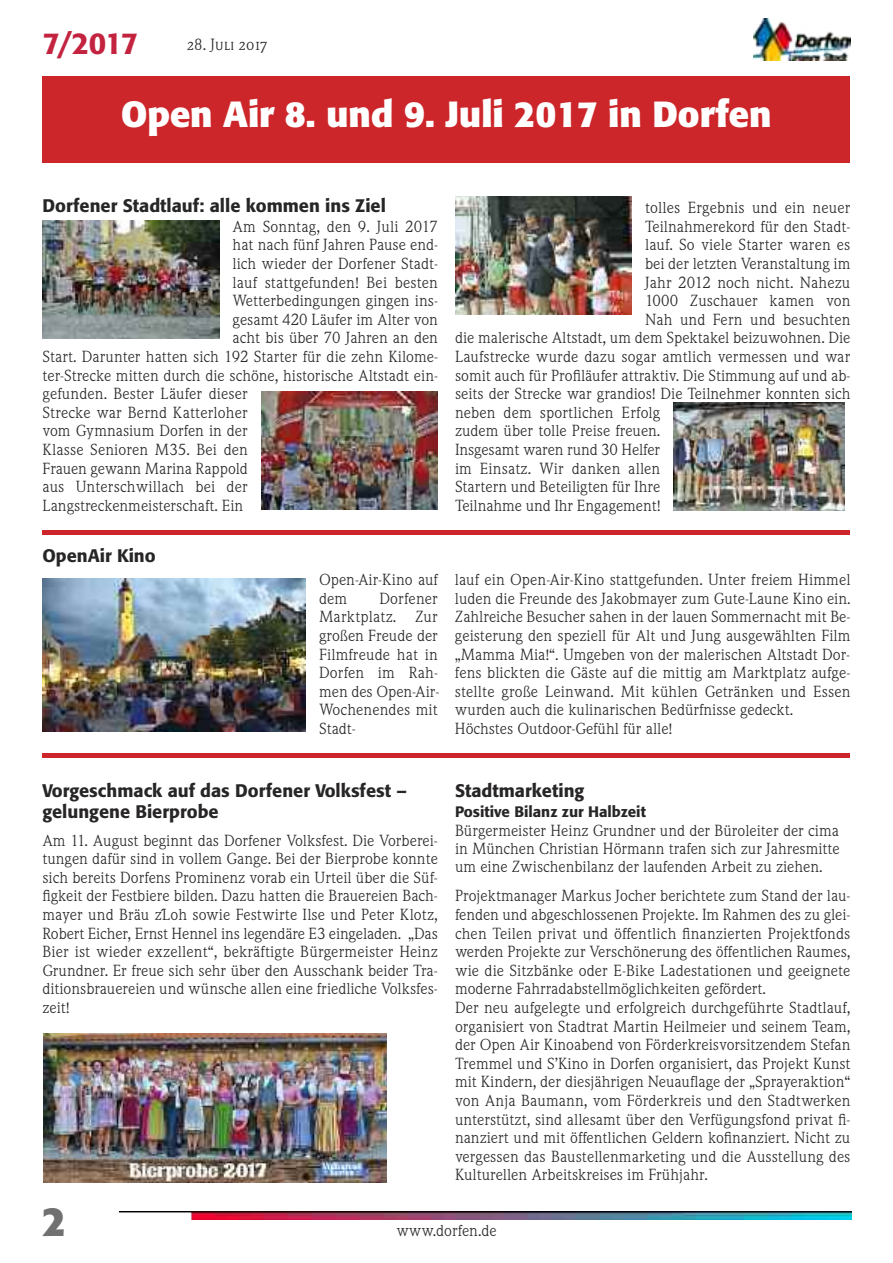
<style>
.page{position:relative;width:893px;height:1263px;background:#fff}
.page>*{position:absolute;margin:0;border:0;box-sizing:border-box;transform-origin:0 0}
.t1{font:700 40.5px "Formata";color:#727172}
.t2{font:700 36px "Formata";color:#fff}
.t3{font:500 30px "Formata";color:#c3233f}
.t4{font:500 18px/21px "Formata";color:#272526}
.t5{font:15px/18.6px "Weidemann SB";color:#272526}
.t6{font:500 15px "Formata";color:#272526}
.t7{font:15px "Weidemann SB Caps";color:#272526}
</style>
<div class="page">
<img style="left:754px;top:19px;width:97px;height:41px">
<img style="left:119px;top:1212px;width:732px;height:7px">
<div style="left:43px;top:77px;width:807px;height:86px;background:#cc262a"></div>
<hr style="left:43px;top:530px;width:807px;height:4px;background:#cc262a">
<hr style="left:43px;top:753px;width:807px;height:4px;background:#cc262a">
<img style="left:43px;top:221px;width:176px;height:118px">
<img style="left:42px;top:579px;width:264px;height:152px">
<img style="left:261px;top:391px;width:177px;height:118px">
<img style="left:455px;top:196px;width:177px;height:118px">
<img style="left:674px;top:403px;width:170px;height:108px">
<img style="left:44px;top:1033px;width:343px;height:149px">
<h3 class="t3" style="left:43px;top:30px;width:97px">7/2017</h3>
<p class="t7" style="left:187px;top:36px;width:82px">28. Juli 2017</p>
<h2 class="t2" style="left:121px;top:99px;width:652px">Open Air 8. und 9. Juli 2017 in Dorfen</h2>
<p class="t4" style="left:43px;top:197px;width:345px">Dorfener Stadtlauf: alle kommen ins Ziel</p>
<p class="t5" style="left:233px;top:217px;width:207px">Am Sonntag, den 9. Juli 2017</p>
<p class="t5" style="left:233px;top:236px;width:207px">hat nach fünf Jahren Pause end-</p>
<p class="t5" style="left:233px;top:254px;width:207px">lich wieder der Dorfener Stadt-</p>
<p class="t5" style="left:233px;top:273px;width:207px">lauf stattgefunden! Bei besten</p>
<p class="t5" style="left:233px;top:292px;width:207px">Wetterbedingungen gingen ins-</p>
<p class="t5" style="left:233px;top:310px;width:207px">gesamt 420 Läufer im Alter von</p>
<p class="t5" style="left:233px;top:329px;width:207px">acht bis über 70 Jahren an den</p>
<p class="t5" style="left:43px;top:347px;width:397px">Start. Darunter hatten sich 192 Starter für die zehn Kilome-</p>
<p class="t5" style="left:43px;top:366px;width:397px">ter-Strecke mitten durch die schöne, historische Altstadt ein-</p>
<p class="t5" style="left:43px;top:385px;width:207px">gefunden. Bester Läufer dieser</p>
<p class="t5" style="left:43px;top:403px;width:207px">Strecke war Bernd Katterloher</p>
<p class="t5" style="left:43px;top:422px;width:207px">vom Gymnasium Dorfen in der</p>
<p class="t5" style="left:43px;top:440px;width:207px">Klasse Senioren M35. Bei den</p>
<p class="t5" style="left:43px;top:459px;width:207px">Frauen gewann Marina Rappold</p>
<p class="t5" style="left:43px;top:478px;width:207px">aus Unterschwillach bei der</p>
<p class="t5" style="left:43px;top:496px;width:202px">Langstreckenmeisterschaft. Ein</p>
<p class="t4" style="left:42px;top:547px;width:115px">OpenAir Kino</p>
<p class="t5" style="left:319px;top:571px;width:120px">Open-Air-Kino auf dem</p>
<p class="t5" style="left:319px;top:589px;width:122px;text-align:justify;text-indent:60px">Dorfener Marktplatz. Zur großen Freude der Filmfreude hat in Dorfen im Rah&shy;men des Open-Air-Wochenendes mit Stadt-</p>
<p class="t5" style="left:645px;top:199px;width:207px">tolles Ergebnis und ein neuer</p>
<p class="t5" style="left:645px;top:217px;width:207px">Teilnahmerekord für den Stadt-</p>
<p class="t5" style="left:645px;top:236px;width:207px">lauf. So viele Starter waren es</p>
<p class="t5" style="left:645px;top:254px;width:207px">bei der letzten Veranstaltung im</p>
<p class="t5" style="left:645px;top:273px;width:207px">Jahr 2012 noch nicht. Nahezu</p>
<p class="t5" style="left:645px;top:292px;width:207px">1000 Zuschauer kamen von</p>
<p class="t5" style="left:645px;top:310px;width:207px">Nah und Fern und besuchten</p>
<p class="t5" style="left:455px;top:329px;width:397px">die malerische Altstadt, um dem Spektakel beizuwohnen. Die</p>
<p class="t5" style="left:455px;top:347px;width:397px">Laufstrecke wurde dazu sogar amtlich vermessen und war</p>
<p class="t5" style="left:455px;top:366px;width:397px">somit auch für Profiläufer attraktiv. Die Stimmung auf und ab-</p>
<p class="t5" style="left:455px;top:385px;width:397px">seits der Strecke war grandios! Die Teilnehmer konnten sich</p>
<p class="t5" style="left:455px;top:403px;width:207px">neben dem sportlichen Erfolg</p>
<p class="t5" style="left:455px;top:422px;width:207px">zudem über tolle Preise freuen.</p>
<p class="t5" style="left:455px;top:440px;width:207px">Insgesamt waren rund 30 Helfer</p>
<p class="t5" style="left:455px;top:459px;width:207px">im Einsatz. Wir danken allen</p>
<p class="t5" style="left:455px;top:478px;width:207px">Startern und Beteiligten für Ihre</p>
<p class="t5" style="left:455px;top:496px;width:207px">Teilnahme und Ihr Engagement!</p>
<p class="t5" style="left:455px;top:571px;width:397px">lauf ein Open-Air-Kino stattgefunden. Unter freiem Himmel luden die Freunde des Jakobmayer zum Gute-Laune Kino ein.<br>Zahlreiche Besucher sahen in der lauen Sommernacht mit Be&shy;geisterung den speziell für Alt und Jung ausgewählten Film „Mamma Mia!“. Umgeben von der malerischen Altstadt Dor&shy;fens blickten die Gäste auf die mittig am Marktplatz aufge&shy;stellte große Leinwand. Mit kühlen Getränken und Essen wurden auch die kulinarischen Bedürfnisse gedeckt.<br>Höchstes Outdoor-Gefühl für alle!</p>
<p class="t4" style="left:42px;top:781px;width:366px">Vorgeschmack auf das Dorfener Volksfest – gelungene Bierprobe</p>
<p class="t5" style="left:42px;top:831px;width:397px;text-align:justify">Am 11. August beginnt das Dorfener Volksfest. Die Vorberei&shy;tungen dafür sind in vollem Gange. Bei der Bierprobe konnte sich bereits Dorfens Prominenz vorab ein Urteil über die Süf&shy;figkeit der Festbiere bilden. Dazu hatten die Brauereien Bach&shy;mayer und Bräu z´Loh sowie Festwirte Ilse und Peter Klotz, Robert Eicher, Ernst Hennel ins legendäre E3 eingeladen. „Das Bier ist wieder exzellent“, bekräftigte Bürgermeister Heinz Grundner. Er freue sich sehr über den Ausschank beider Tra&shy;ditionsbrauereien und wünsche allen eine friedliche Volksfes&shy;zeit!</p>
<p class="t4" style="left:455px;top:781px;width:131px">Stadtmarketing</p>
<p class="t6" style="left:455px;top:805px;width:192px">Positive Bilanz zur Halbzeit</p>
<p class="t5" style="left:455px;top:821px;width:386px;line-height:18px;text-align:justify">Bürgermeister Heinz Grundner und der Büroleiter der cima in München Christian Hörmann trafen sich zur Jahresmitte um eine Zwischenbilanz der laufenden Arbeit zu ziehen.</p>
<p class="t5" style="left:455px;top:887px;width:397px">Projektmanager Markus Jocher berichtete zum Stand der lau&shy;fenden und abgeschlossenen Projekte. Im Rahmen des zu glei&shy;chen Teilen privat und öffentlich finanzierten Projektfonds werden Projekte zur Verschönerung des öffentlichen Raumes, wie die Sitzbänke oder E-Bike Ladestationen und geeignete moderne Fahrradabstellmöglichkeiten gefördert.<br>Der neu aufgelegte und erfolgreich durchgeführte Stadtlauf, organisiert von Stadtrat Martin Heilmeier und seinem Team, der Open Air Kinoabend von Förderkreisvorsitzendem Stefan Tremmel und S’Kino in Dorfen organisiert, das Projekt Kunst mit Kindern, der diesjährigen Neuauflage der „Sprayeraktion“ von Anja Baumann, vom Förderkreis und den Stadtwerken unterstützt, sind allesamt über den Verfügungsfond privat fi&shy;nanziert und mit öffentlichen Geldern kofinanziert. Nicht zu vergessen das Baustellenmarketing und die Ausstellung des Kulturellen Arbeitskreises im Frühjahr.</p>
<h1 class="t1" style="left:43px;top:1204px;width:25px">2</h1>
<p class="t5" style="left:396px;top:1222px;width:102px">www.dorfen.de</p>
</div>
